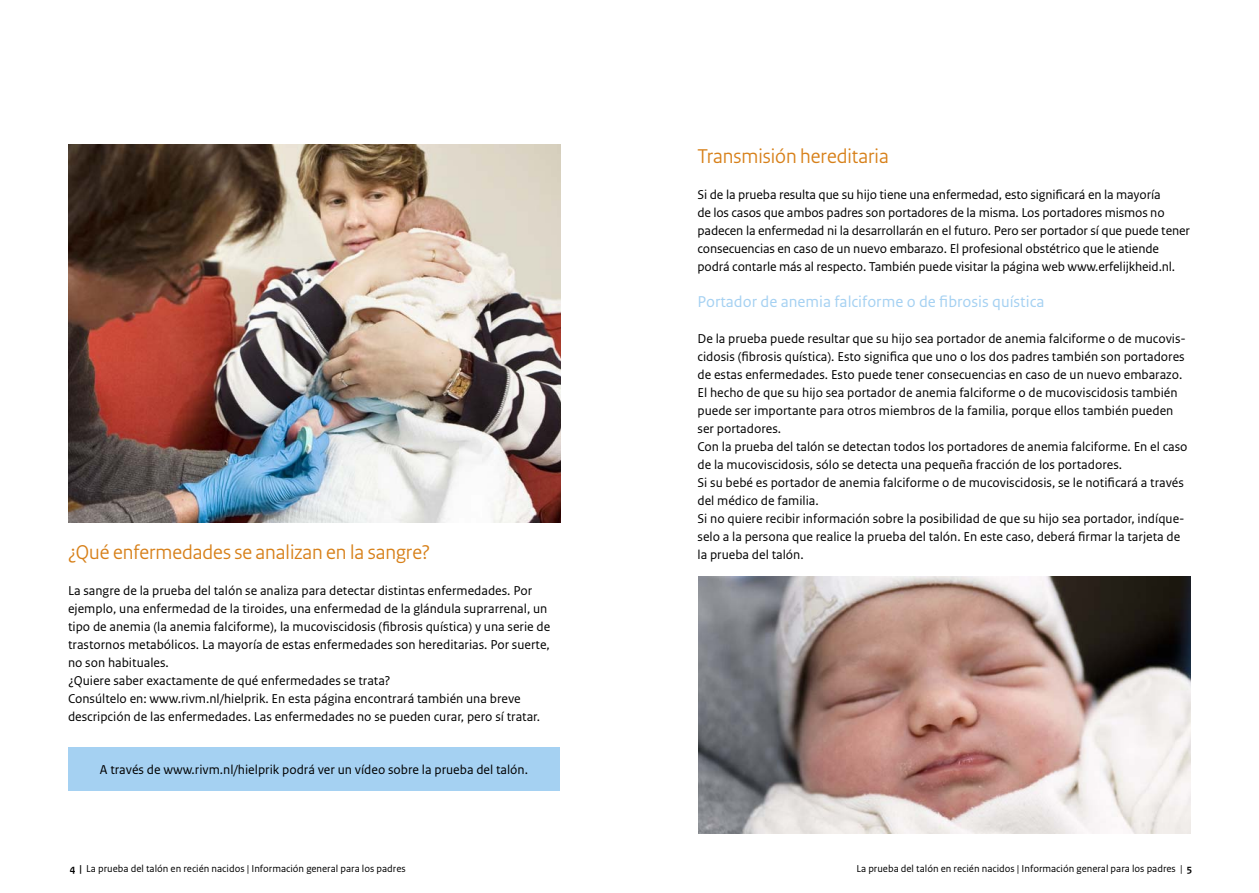
<style>
.page{position:relative;width:1259px;height:893px;background:#fff}
.page>*{position:absolute;margin:0;border:0;box-sizing:border-box;transform-origin:0 0}
.t1{font:21px "Rijksoverheid Sans Heading";color:#d78019}
.t2{font:16.5px "Rijksoverheid Sans Text";color:#a5d1f2}
.t3{font:13.5px/18px "Rijksoverheid Sans Text";color:#000}
.t4{font:10.5px "Rijksoverheid Sans Text";color:#000}
.s1{font-weight:700}
</style>
<div class="page">
<div style="left:68px;top:747px;width:492px;height:44px;background:#a5d1f2"></div>
<img style="left:68px;top:145px;width:492px;height:378px">
<img style="left:698px;top:577px;width:492px;height:256px">
<h1 class="t1" style="left:68px;top:544px;width:363px">¿Qué enfermedades se analizan en la sangre?</h1>
<p class="t3" style="left:68px;top:582px;width:484px">La sangre de la prueba del talón se analiza para detectar distintas enfermedades. Por ejemplo, una enfermedad de la tiroides, una enfermedad de la glándula suprarrenal, un tipo de anemia (la anemia falciforme), la mucoviscidosis (fibrosis quística) y una serie de trastornos metabólicos. La mayoría de estas enfermedades son hereditarias. Por suerte, no son habituales.<br>¿Quiere saber exactamente de qué enfermedades se trata?<br>Consúltelo en: www.rivm.nl/hielprik. En esta página encontrará también una breve descripción de las enfermedades. Las enfermedades no se pueden curar, pero sí tratar.</p>
<p class="t3" style="left:100px;top:762px;width:430px">A través de www.rivm.nl/hielprik podrá ver un vídeo sobre la prueba del talón.</p>
<h1 class="t1" style="left:697px;top:148px;width:193px">Transmisión hereditaria</h1>
<p class="t3" style="left:697px;top:186px;width:494px">Si de la prueba resulta que su hijo tiene una enfermedad, esto significará en la mayoría<br>de los casos que ambos padres son portadores de la misma. Los portadores mismos no padecen la enfermedad ni la desarrollarán en el futuro. Pero ser portador sí que puede tener consecuencias en caso de un nuevo embarazo. El profesional obstétrico que le atiende podrá contarle más al respecto. También puede visitar la página web www.erfelijkheid.nl.</p>
<p class="t2" style="left:697px;top:295px;width:348px">Portador de anemia falciforme o de fibrosis quística</p>
<p class="t3" style="left:697px;top:330px;width:491px">De la prueba puede resultar que su hijo sea portador de anemia falciforme o de mucovis&shy;cidosis (fibrosis quística). Esto significa que uno o los dos padres también son portadores de estas enfermedades. Esto puede tener consecuencias en caso de un nuevo embarazo.<br>El hecho de que su hijo sea portador de anemia falciforme o de mucoviscidosis también puede ser importante para otros miembros de la familia, porque ellos también pueden ser portadores.<br>Con la prueba del talón se detectan todos los portadores de anemia falciforme. En el caso de la mucoviscidosis, sólo se detecta una pequeña fracción de los portadores.<br>Si su bebé es portador de anemia falciforme o de mucoviscidosis, se le notificará a través del médico de familia.<br>Si no quiere recibir información sobre la posibilidad de que su hijo sea portador, indíque&shy;selo a la persona que realice la prueba del talón. En este caso, deberá firmar la tarjeta de la prueba del talón.</p>
<p class="t4" style="left:70px;top:864px;width:337px"><span class="s1">4 |</span> La prueba del talón en recién nacidos | Información general para los padres</p>
<p class="t4" style="left:856px;top:864px;width:337px">La prueba del talón en recién nacidos | Información general para los padres | <span class="s1">5</span></p>
</div>
